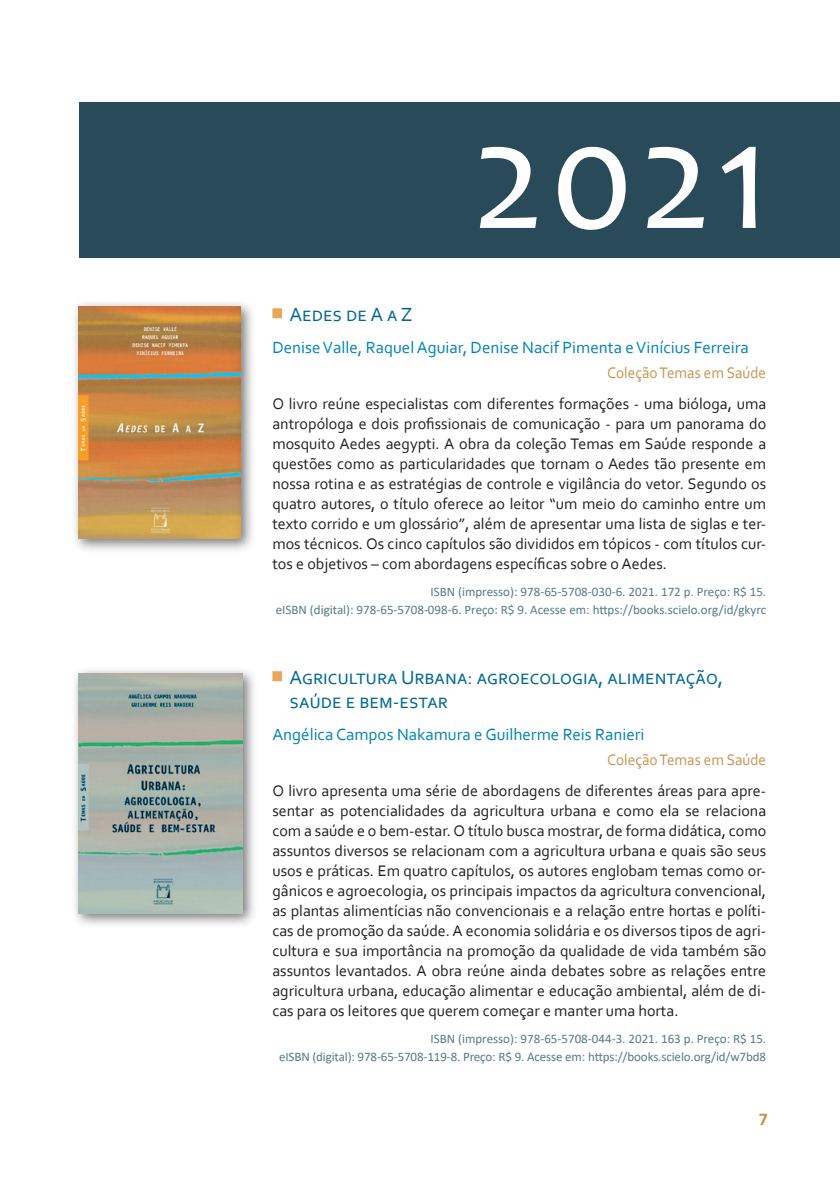
<style>
.page{position:relative;width:840px;height:1191px;background:#fff}
.page>*{position:absolute;margin:0;border:0;box-sizing:border-box;transform-origin:0 0}
.Pa1{font:156px "Candara";color:#fff}
.Titulo{font:20px/24px "Corbel";color:#006991}
.t1{font:700 18px "Calibri";color:#c7934d}
.Autor{font:17px "Corbel";color:#0083b6}
.Resumo{font:16px/20px "Corbel";color:#231f20;text-align:justify}
.Colecao{font:16px "Corbel";color:#c7934d;scale:.95 1}
.Preço{font:13px/18px "Calibri";color:#587a89;text-align:right}
</style>
<div class="page">
<div style="left:79px;top:102px;width:760px;height:156px;background:#294a59"></div>
<div style="left:71px;top:299px;width:184px;height:254px;background:#231f20;opacity:.6"></div>
<img style="left:78px;top:306px;width:162px;height:233px">
<div style="left:71px;top:666px;width:186px;height:262px;background:#231f20;opacity:.6"></div>
<img style="left:78px;top:673px;width:164px;height:240px">
<div style="left:272px;top:308px;width:10px;height:10px;background:#e6a858"></div>
<div style="left:272px;top:671px;width:10px;height:10px;background:#e6a858"></div>
<p class="Pa1" style="left:472px;top:79px;width:300px">2021</p>
<p class="Titulo" style="left:289px;top:302px;width:124px">Aedes de A a Z</p>
<p class="Autor" style="left:272px;top:337px;width:477px">Denise Valle, Raquel Aguiar, Denise Nacif Pimenta e Vinícius Ferreira</p>
<p class="Colecao" style="left:606px;top:362px;width:169px">Coleção Temas em Saúde</p>
<p class="Resumo" style="left:272px;top:393px;width:495px">O livro reúne especialistas com diferentes formações - uma bióloga, uma antropóloga e dois profissionais de comunicação - para um panorama do mosquito Aedes aegypti. A obra da coleção Temas em Saúde responde a questões como as particularidades que tornam o Aedes tão presente em nossa rotina e as estratégias de controle e vigilância do vetor. Segundo os quatro autores, o título oferece ao leitor “um meio do caminho entre um texto corrido e um glossário”, além de apresentar uma lista de siglas e ter&shy;mos técnicos. Os cinco capítulos são divididos em tópicos - com títulos cur&shy;tos e objetivos – com abordagens específicas sobre o Aedes.</p>
<p class="Preço" style="left:276px;top:582px;width:491px">ISBN (impresso): 978-65-5708-030-6. 2021. 172 p. Preço: R$ 15.<br>eISBN (digital): 978-65-5708-098-6. Preço: R$ 9. Acesse em: https://books.scielo.org/id/gkyrc</p>
<p class="Titulo" style="left:289px;top:665px;width:435px">Agricultura Urbana: agroecologia, alimentação, saúde e bem-estar</p>
<p class="Autor" style="left:272px;top:723px;width:373px">Angélica Campos Nakamura e Guilherme Reis Ranieri</p>
<p class="Colecao" style="left:606px;top:749px;width:169px">Coleção Temas em Saúde</p>
<p class="Resumo" style="left:272px;top:780px;width:495px">O livro apresenta uma série de abordagens de diferentes áreas para apre&shy;sentar as potencialidades da agricultura urbana e como ela se relaciona com a saúde e o bem-estar. O título busca mostrar, de forma didática, como assuntos diversos se relacionam com a agricultura urbana e quais são seus usos e práticas. Em quatro capítulos, os autores englobam temas como or&shy;gânicos e agroecologia, os principais impactos da agricultura convencional, as plantas alimentícias não convencionais e a relação entre hortas e políti&shy;cas de promoção da saúde. A economia solidária e os diversos tipos de agri&shy;cultura e sua importância na promoção da qualidade de vida também são assuntos levantados. A obra reúne ainda debates sobre as relações entre agricultura urbana, educação alimentar e educação ambiental, além de di&shy;cas para os leitores que querem começar e manter uma horta.</p>
<p class="Preço" style="left:279px;top:1029px;width:488px">ISBN (impresso): 978-65-5708-044-3. 2021. 163 p. Preço: R$ 15.<br>eISBN (digital): 978-65-5708-119-8. Preço: R$ 9. Acesse em: https://books.scielo.org/id/w7bd8</p>
<p class="t1" style="left:758px;top:1106px;width:11px">7</p>
</div>
